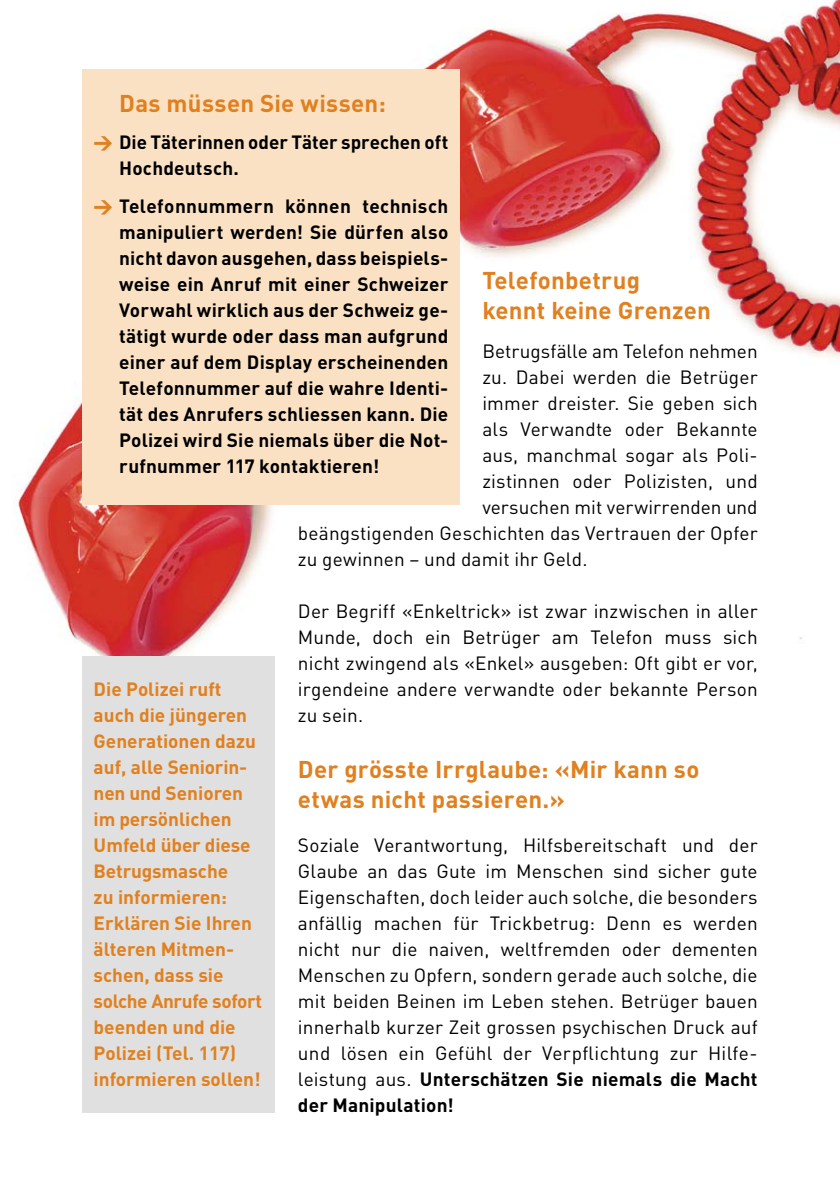
<style>
.page{position:relative;width:840px;height:1191px;background:#fff}
.page>*{position:absolute;margin:0;border:0;box-sizing:border-box;transform-origin:0 0}
.t1{font:700 24px/30px "DIN";letter-spacing:.01em;color:#e0801f}
.t2{font:19px/26px "DIN";letter-spacing:.01em;color:#000;text-align:justify}
.t3{font:700 19px/26px "DIN";letter-spacing:.01em;color:#000}
.t4{font:700 19px/26px "DIN";color:#e0801f}
.s1{font-family:"DIN Weber";font-weight:900;color:#e0801f}
.s2{font-weight:700}
</style>
<div class="page">
<img style="left:13px;top:0;width:826px;height:656px">
<div style="left:82px;top:69px;width:377px;height:436px;background:#fae1c4"></div>
<div style="left:82px;top:656px;width:193px;height:456px;background:#e0e0e0"></div>
<p class="t1" style="left:119px;top:87px;width:268px">Das müssen Sie wissen:</p>
<p class="t3" style="left:119px;top:128px;width:330px;text-indent:-26px"><span class="s1">&gt;</span> Die Täterinnen oder Täter sprechen oft<br>Hochdeutsch.</p>
<p class="t3" style="left:119px;top:192px;width:330px;text-align:justify;text-indent:-26px"><span class="s1">&gt;</span> Telefonnummern können technisch manipuliert werden! Sie dürfen also nicht davon ausgehen, dass beispiels&shy;weise ein Anruf mit einer Schweizer Vorwahl wirklich aus der Schweiz ge&shy;tätigt wurde oder dass man aufgrund einer auf dem Display erscheinenden Telefonnummer auf die wahre Identi&shy;tät des Anrufers schliessen kann. Die Polizei wird Sie niemals über die Not&shy;rufnummer 117 kontaktieren!</p>
<p class="t1" style="left:482px;top:265px;width:230px">Telefonbetrug<br>kennt keine Grenzen</p>
<p class="t2" style="left:482px;top:338px;width:276px">Betrugsfälle am Telefon nehmen</p>
<p class="t2" style="left:482px;top:364px;width:276px">zu. Dabei werden die Betrüger</p>
<p class="t2" style="left:482px;top:390px;width:276px">immer dreister. Sie geben sich</p>
<p class="t2" style="left:482px;top:416px;width:276px">als Verwandte oder Bekannte</p>
<p class="t2" style="left:482px;top:442px;width:276px">aus, manchmal sogar als Poli-</p>
<p class="t2" style="left:482px;top:468px;width:276px">zistinnen oder Polizisten, und</p>
<p class="t2" style="left:482px;top:494px;width:276px">versuchen mit verwirrenden und</p>
<p class="t2" style="left:298px;top:520px;width:461px">beängstigenden Geschichten das Vertrauen der Opfer</p>
<p class="t2" style="left:298px;top:546px;width:291px">zu gewinnen – und damit ihr Geld.</p>
<p class="t2" style="left:298px;top:598px;width:461px">Der Begriff «Enkeltrick» ist zwar inzwischen in aller Munde, doch ein Betrüger am Telefon muss sich nicht zwingend als «Enkel» ausgeben: Oft gibt er vor, irgendeine andere verwandte oder bekannte Person zu sein.</p>
<p class="t1" style="left:298px;top:753px;width:403px">Der grösste Irrglaube: «Mir kann so etwas nicht passieren.»</p>
<p class="t2" style="left:298px;top:832px;width:461px">Soziale Verantwortung, Hilfsbereitschaft und der Glaube an das Gute im Menschen sind sicher gute Eigenschaften, doch leider auch solche, die besonders anfällig machen für Trickbetrug: Denn es werden nicht nur die naiven, weltfremden oder dementen Menschen zu Opfern, sondern gerade auch solche, die mit beiden Beinen im Leben stehen. Betrüger bauen innerhalb kurzer Zeit grossen psychischen Druck auf und lösen ein Gefühl der Verpflichtung zur Hilfe&shy;leistung aus. <span class="s2">Unterschätzen Sie niemals die Macht der Manipulation!</span></p>
<p class="t4" style="left:94px;top:675px;width:170px">Die Polizei ruft auch die jüngeren<br>Generationen dazu auf, alle Seniorin&shy;nen und Senioren im persönlichen<br>Umfeld über diese<br>Betrugsmasche<br>zu informieren:<br>Erklären Sie Ihren älteren Mitmen&shy;schen, dass sie solche Anrufe sofort beenden und die<br>Polizei (Tel. 117) informieren sollen!</p>
</div>
